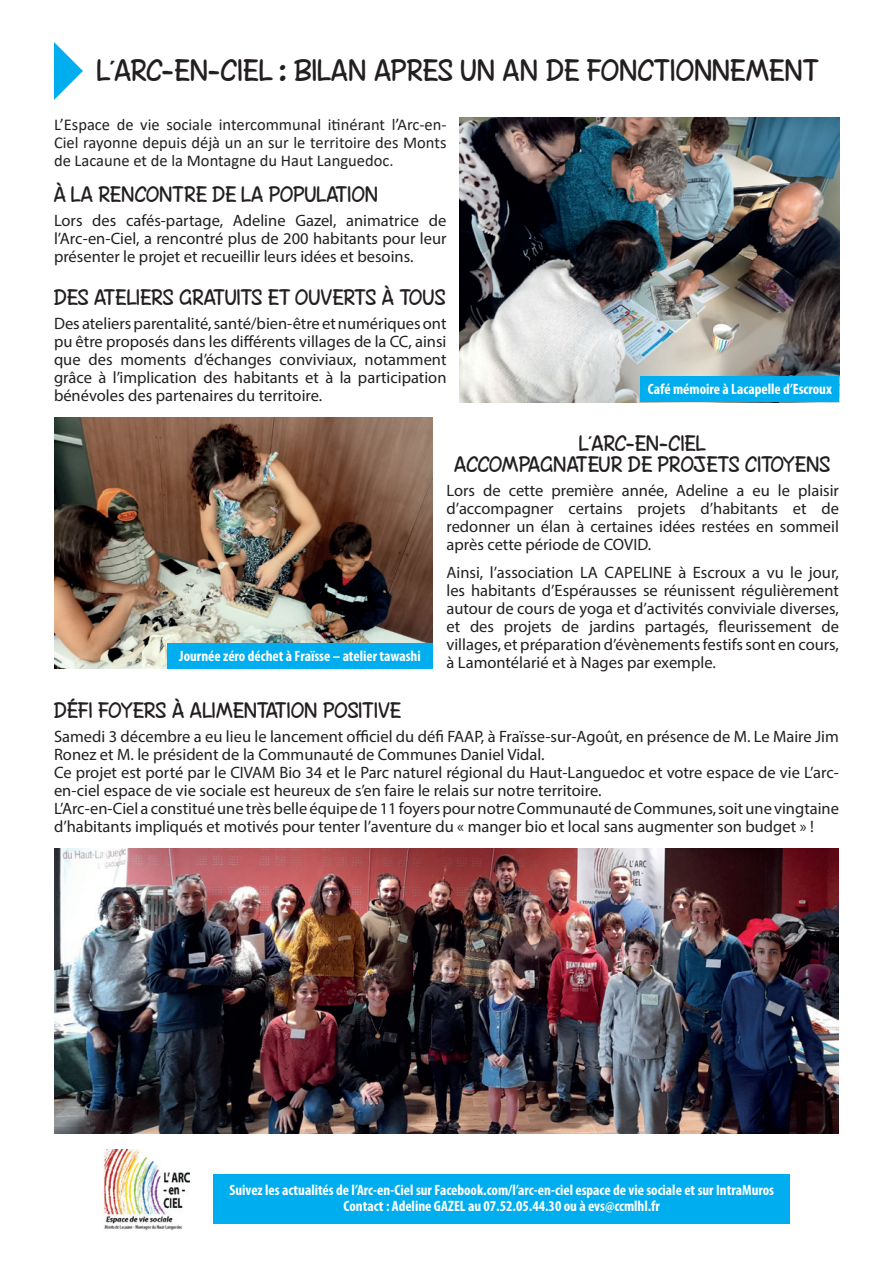
<style>
.page{position:relative;width:893px;height:1263px;background:#fff}
.page>*{position:absolute;margin:0;border:0;box-sizing:border-box;transform-origin:0 0}
.t1{font:27px "Chinacat";color:#231f20}
.t2{font:19.5px "Chinacat";color:#231f20}
.t3{font:16.5px/18px "Myriad Pro";color:#231f20;text-align:justify}
.t4{font:16.5px/18px "Calibri";color:#231f20;text-align:justify}
.t5{font:700 condensed 15px "Myriad Pro";color:#fff}
</style>
<div class="page">
<img style="left:103px;top:1149px;width:87px;height:81px">
<img style="left:459px;top:117px;width:380px;height:285px">
<div style="left:641px;top:376px;width:198px;height:26px;background:#00aeef"></div>
<img style="left:54px;top:418px;width:379px;height:251px">
<div style="left:167px;top:643px;width:266px;height:26px;background:#00aeef"></div>
<img style="left:54px;top:848px;width:785px;height:285px">
<div style="left:214px;top:1173px;width:576px;height:50px;background:#00aeef"></div>
<p class="t1" style="left:97px;top:54px;width:723px">L’ARC-EN-CIEL : BILAN APRES UN AN DE FONCTIONNEMENT</p>
<p class="t4" style="left:54px;top:115px;width:394px">L’Espace de vie sociale intercommunal itinérant l’Arc-en-Ciel rayonne depuis déjà un an sur le territoire des Monts de Lacaune et de la Montagne du Haut Languedoc.</p>
<p class="t2" style="left:54px;top:182px;width:326px">À LA RENCONTRE DE LA POPULATION</p>
<p class="t3" style="left:54px;top:211px;width:394px">Lors des cafés-partage, Adeline Gazel, animatrice de l’Arc-en-Ciel, a rencontré plus de 200 habitants pour leur présenter le projet et recueillir leurs idées et besoins.</p>
<p class="t2" style="left:54px;top:286px;width:394px">DES ATELIERS GRATUITS ET OUVERTS À TOUS</p>
<p class="t3" style="left:54px;top:314px;width:394px">Des ateliers parentalité, santé/bien-être et numériques ont pu être proposés dans les différents villages de la CC, ainsi que des moments d’échanges conviviaux, notamment grâce à l’implication des habitants et à la participation bénévoles des partenaires du territoire.</p>
<p class="t2" style="left:579px;top:431px;width:128px">L’ARC-EN-CIEL</p>
<p class="t2" style="left:454px;top:452px;width:378px">ACCOMPAGNATEUR DE PROJETS CITOYENS</p>
<p class="t3" style="left:446px;top:481px;width:394px">Lors de cette première année, Adeline a eu le plaisir d’accompagner certains projets d’habitants et de redonner un élan à certaines idées restées en sommeil après cette période de COVID.</p>
<p class="t3" style="left:446px;top:563px;width:394px">Ainsi, l’association LA CAPELINE à Escroux a vu le jour, les habitants d’Espérausses se réunissent régulièrement autour de cours de yoga et d’activités conviviale diverses, et des projets de jardins partagés, fleurissement de villages, et préparation d’évènements festifs sont en cours, à Lamontélarié et à Nages par exemple.</p>
<p class="t2" style="left:54px;top:698px;width:349px">DÉFI FOYERS À ALIMENTATION POSITIVE</p>
<p class="t3" style="left:54px;top:727px;width:786px">Samedi 3 décembre a eu lieu le lancement officiel du défi FAAP, à Fraïsse-sur-Agoût, en présence de M. Le Maire Jim<br>Ronez et M. le président de la Communauté de Communes Daniel Vidal.</p>
<p class="t3" style="left:54px;top:763px;width:786px">Ce projet est porté par le CIVAM Bio 34 et le Parc naturel régional du Haut-Languedoc et votre espace de vie L’arc&shy;en-ciel espace de vie sociale est heureux de s’en faire le relais sur notre territoire.</p>
<p class="t3" style="left:54px;top:799px;width:786px">L’Arc-en-Ciel a constitué une très belle équipe de 11 foyers pour notre Communauté de Communes, soit une vingtaine d’habitants impliqués et motivés pour tenter l’aventure du « manger bio et local sans augmenter son budget » !</p>
<p class="t5" style="left:648px;top:379px;width:186px">Café mémoire à Lacapelle d’Escroux</p>
<p class="t5" style="left:179px;top:646px;width:243px">Journée zéro déchet à Fraïsse – atelier tawashi</p>
<p class="t5" style="left:229px;top:1180px;width:546px">Suivez les actualités de l’Arc-en-Ciel sur Facebook.com/l’arc-en-ciel espace de vie sociale et sur IntraMuros</p>
<p class="t5" style="left:344px;top:1197px;width:318px">Contact : Adeline GAZEL au 07.52.05.44.30 ou à evs@ccmlhl.fr</p>
</div>
